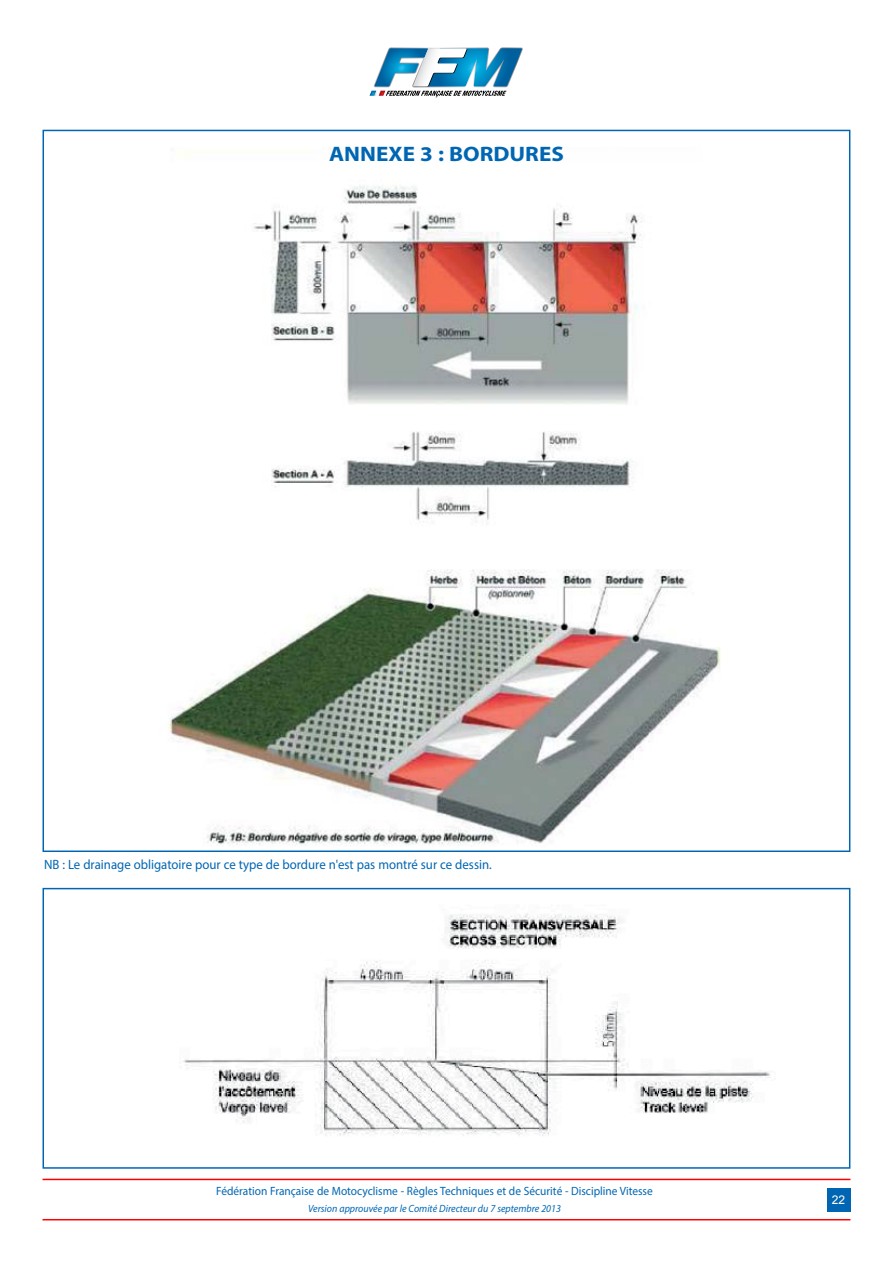
<style>
.page{position:relative;width:893px;height:1263px;background:#fff}
.page>*{position:absolute;margin:0;border:0;box-sizing:border-box;transform-origin:0 0}
.t1{font:700 21px "Myriad Pro";color:#0066b3;scale:1.1 1}
.t2{font:13.5px "Myriad Pro";color:#0066b3;scale:.95 1}
.t3{font:12px "Myriad Pro";color:#0066b3;scale:.95 1}
.t4{font:12px "Arial";color:#fff}
.t5{font:italic 10.5px "Myriad Pro";color:#0066b3;scale:.95 1}
</style>
<div class="page">
<hr style="left:43px;top:1219px;width:807px;height:1px;background:#f00">
<hr style="left:43px;top:1179px;width:807px;height:1px;background:#f00">
<svg style="left:370px;top:47px;width:153px;height:50px"></svg>
<div style="left:827px;top:1188px;width:23px;height:24px;background:#0066b3"></div>
<img style="left:168px;top:185px;width:553px;height:661px">
<img style="left:183px;top:913px;width:588px;height:223px">
<div style="left:43px;top:888px;width:807px;height:281px;border:2px solid #0066b3"></div>
<h1 class="t1" style="left:329px;top:140px;width:215px">ANNEXE 3 : BORDURES</h1>
<p class="t2" style="left:44px;top:856px;width:472px">NB : Le drainage obligatoire pour ce type de bordure n'est pas montré sur ce dessin.</p>
<p class="t3" style="left:216px;top:1184px;width:461px">Fédération Française de Motocyclisme - Règles Techniques et de Sécurité - Discipline Vitesse</p>
<p class="t5" style="left:308px;top:1202px;width:268px">Version approuvée par le Comité Directeur du 7 septembre 2013</p>
<p class="t4" style="left:832px;top:1192px;width:15px">22</p>
</div>
